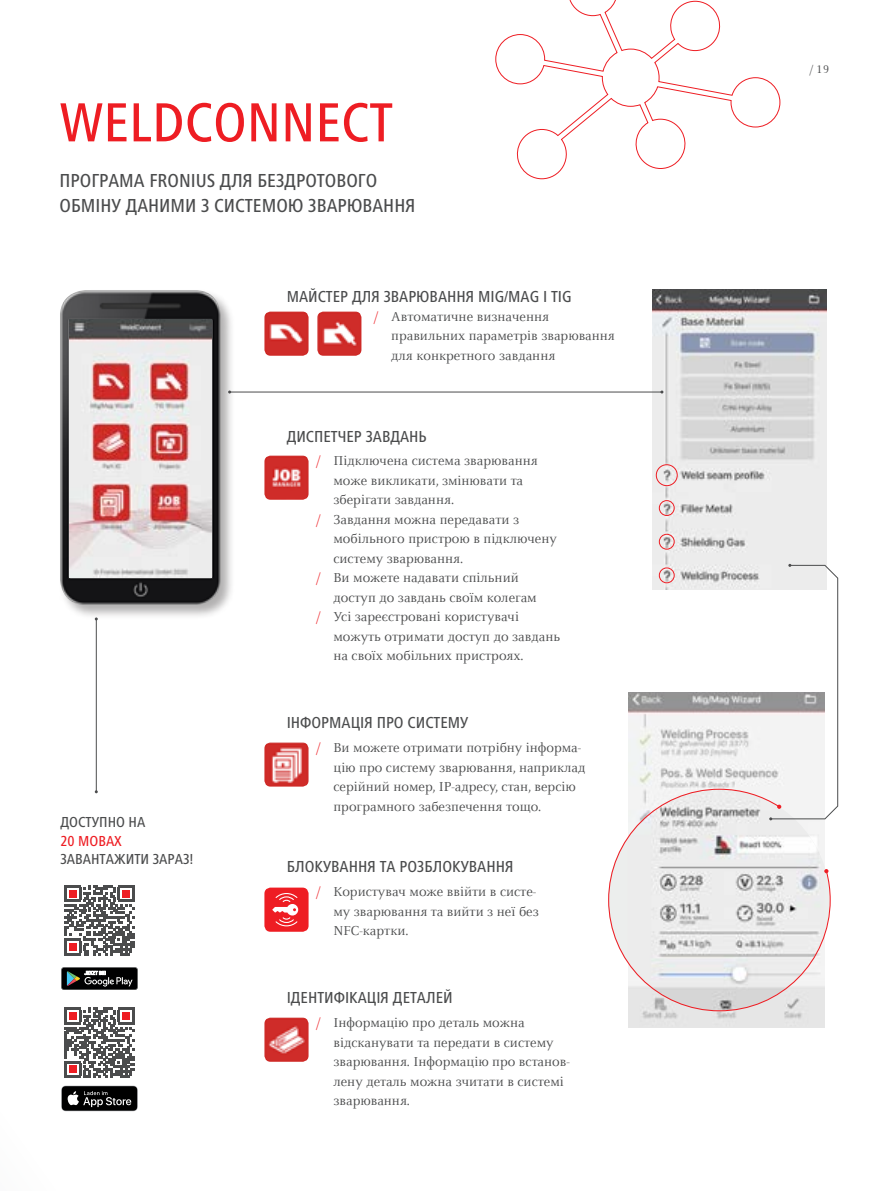
<style>
.page{position:relative;width:893px;height:1191px;background:#fff}
.page>*{position:absolute;margin:0;border:0;box-sizing:border-box;transform-origin:0 0}
.t1{font:500 condensed 57px "Frutiger Next LTW1 G";color:#ee1d23}
.t2{font:500 condensed 19.5px/25.5px "Frutiger Next LTW1 G";color:#4b4c4d}
.t3{font:500 condensed 16.5px "Frutiger Next LTW1 G";color:#4b4c4d}
.t4{font:500 condensed 15px "Frutiger Next LTW1 G";color:#4b4c4d}
.t5{font:500 condensed 15px "Frutiger Next LTW1 G";color:#ee1d23}
.t6{font:14.25px/19.5px "Celeste Offc Pro";color:#4b4c4d}
.t7{font:12px "Celeste Offc Pro";color:#4b4c4d}
.s1{color:#ee1d23}
</style>
<div class="page">
<svg style="left:495px;top:0;width:286px;height:179px"></svg>
<img style="left:628px;top:692px;width:197px;height:335px">
<img style="left:652px;top:290px;width:174px;height:299px">
<div style="left:656px;top:464px;width:22px;height:22px;border:1px solid #ee1d23;border-radius:50%"></div>
<div style="left:659px;top:500px;width:16px;height:16px;border:1px solid #ee1d23;border-radius:50%"></div>
<div style="left:659px;top:534px;width:16px;height:15px;border:1px solid #ee1d23;border-radius:50%"></div>
<div style="left:659px;top:567px;width:16px;height:16px;border:1px solid #ee1d23;border-radius:50%"></div>
<svg style="left:608px;top:788px;width:223px;height:223px"></svg>
<svg style="left:824px;top:869px;width:4px;height:4px"></svg>
<svg style="left:769px;top:564px;width:69px;height:256px"></svg>
<img style="left:264px;top:311px;width:45px;height:45px">
<img style="left:317px;top:311px;width:44px;height:45px">
<img style="left:264px;top:1017px;width:45px;height:44px">
<img style="left:264px;top:742px;width:45px;height:44px">
<img style="left:264px;top:455px;width:45px;height:45px">
<div style="left:264px;top:887px;width:45px;height:44px;background:#ee1d23;border-radius:6px"></div>
<svg style="left:272px;top:893px;width:26px;height:34px"></svg>
<div style="left:58px;top:288px;width:177px;height:331px;background:#231f20;opacity:.35"></div>
<img style="left:60px;top:290px;width:161px;height:315px">
<img style="left:69px;top:319px;width:142px;height:258px">
<svg style="left:64px;top:1007px;width:71px;height:70px"></svg>
<svg style="left:61px;top:1085px;width:77px;height:26px;background:#333434"></svg>
<svg style="left:64px;top:885px;width:71px;height:70px"></svg>
<svg style="left:61px;top:967px;width:77px;height:23px;background:#313434"></svg>
<hr style="left:96px;top:619px;width:1px;height:172px;background:#4b4c4d">
<hr style="left:230px;top:392px;width:432px;height:1px;background:#4b4c4d">
<h1 class="t1" style="left:60px;top:90px;width:335px">WELDCONNECT</h1>
<h2 class="t2" style="left:60px;top:167px;width:357px">ПРОГРАМА FRONIUS ДЛЯ БЕЗДРОТОВОГО<br>ОБМІНУ ДАНИМИ З СИСТЕМОЮ ЗВАРЮВАННЯ</h2>
<p class="t3" style="left:287px;top:287px;width:286px">МАЙСТЕР ДЛЯ ЗВАРЮВАННЯ MIG/MAG І TIG</p>
<p class="t6" style="left:391px;top:306px;width:225px;text-indent:-17px"><span class="s1">/</span> Автоматичне визначення правильних параметрів зварювання для конкретного завдання</p>
<p class="t3" style="left:287px;top:426px;width:142px">ДИСПЕТЧЕР ЗАВДАНЬ</p>
<p class="t6" style="left:316px;top:451px;width:223px"><span class="s1">/</span> Підключена система зварювання</p>
<p class="t6" style="left:333px;top:470px;width:191px">може викликати, змінювати та</p>
<p class="t6" style="left:333px;top:490px;width:122px">зберігати завдання.</p>
<p class="t6" style="left:316px;top:509px;width:204px"><span class="s1">/</span> Завдання можна передавати з</p>
<p class="t6" style="left:333px;top:529px;width:225px">мобільного пристрою в підключену</p>
<p class="t6" style="left:333px;top:548px;width:131px">систему зварювання.</p>
<p class="t6" style="left:316px;top:568px;width:204px"><span class="s1">/</span> Ви можете надавати спільний</p>
<p class="t6" style="left:333px;top:587px;width:205px">доступ до завдань своїм колегам</p>
<p class="t6" style="left:316px;top:607px;width:204px"><span class="s1">/</span> Усі зареєстровані користувачі</p>
<p class="t6" style="left:333px;top:626px;width:228px">можуть отримати доступ до завдань</p>
<p class="t6" style="left:333px;top:646px;width:192px">на своїх мобільних пристроях.</p>
<p class="t4" style="left:60px;top:814px;width:87px">ДОСТУПНО НА</p>
<p class="t5" style="left:60px;top:832px;width:63px">20 МОВАХ</p>
<p class="t4" style="left:60px;top:850px;width:135px">ЗАВАНТАЖИТИ ЗАРАЗ!</p>
<p class="t3" style="left:287px;top:713px;width:183px">ІНФОРМАЦІЯ ПРО СИСТЕМУ</p>
<p class="t6" style="left:333px;top:738px;width:254px;text-indent:-17px"><span class="s1">/</span> Ви можете отримати потрібну інформа&shy;цію про систему зварювання, наприклад серійний номер, IP-адресу, стан, версію програмного забезпечення тощо.</p>
<p class="t3" style="left:287px;top:857px;width:228px">БЛОКУВАННЯ ТА РОЗБЛОКУВАННЯ</p>
<p class="t6" style="left:333px;top:881px;width:207px;text-indent:-17px"><span class="s1">/</span> Користувач може ввійти в систе&shy;му зварювання та вийти з неї без<br>NFC-картки.</p>
<p class="t3" style="left:287px;top:988px;width:168px">ІДЕНТИФІКАЦІЯ ДЕТАЛЕЙ</p>
<p class="t6" style="left:333px;top:1012px;width:238px;text-indent:-17px"><span class="s1">/</span> Інформацію про деталь можна відсканувати та передати в систему зварювання. Інформацію про встанов&shy;лену деталь можна зчитати в системі зварювання.</p>
<p class="t7" style="left:810px;top:61px;width:21px">/ 19</p>
</div>
